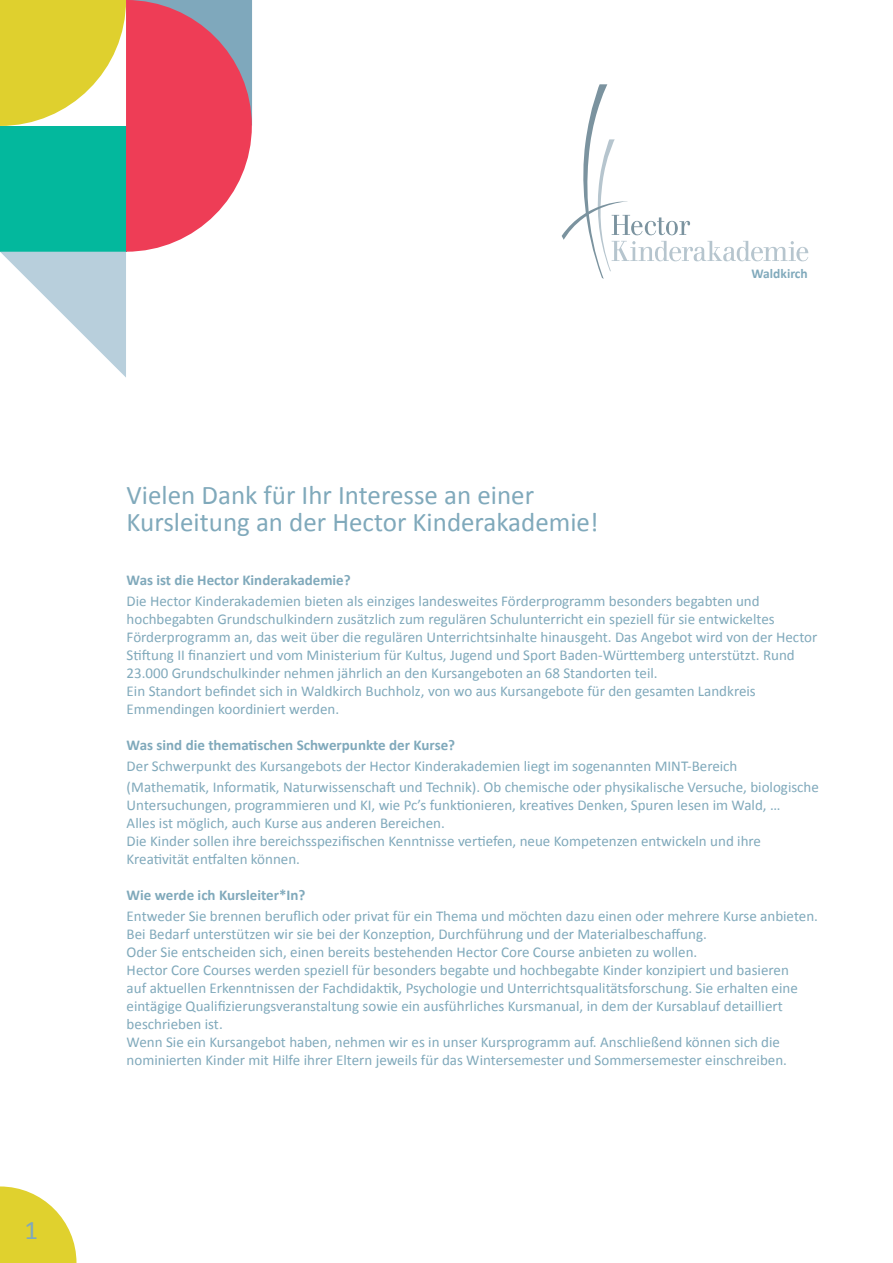
<style>
.page{position:relative;width:893px;height:1263px;background:#fff}
.page>*{position:absolute;margin:0;border:0;box-sizing:border-box;transform-origin:0 0}
.t1{font:27px/27px "Calibri";color:#80a9bb}
.t2{font:15px/18px "Calibri";color:#80a9bb}
.t3{font:700 15px "Calibri";color:#80a9bb}
.t4{font:700 13.5px "Calibri";color:#80a9bb}
</style>
<div class="page">
<svg style="left:0;top:1186px;width:76px;height:77px"></svg>
<svg style="left:562px;top:84px;width:246px;height:195px"></svg>
<svg style="left:0;top:0;width:252px;height:378px"></svg>
<p class="t1" style="left:24px;top:1215px;width:15px">1</p>
<p class="t4" style="left:752px;top:265px;width:58px">Waldkirch</p>
<p class="t1" style="left:127px;top:480px;width:474px">Vielen Dank für Ihr Interesse an einer<br>Kursleitung an der Hector Kinderakademie!</p>
<p class="t3" style="left:127px;top:570px;width:226px">Was ist die Hector Kinderakademie?</p>
<p class="t2" style="left:127px;top:591px;width:692px">Die Hector Kinderakademien bieten als einziges landesweites Förderprogramm besonders begabten und hochbegabten Grundschulkindern zusätzlich zum regulären Schulunterricht ein speziell für sie entwickeltes Förderprogramm an, das weit über die regulären Unterrichtsinhalte hinausgeht. Das Angebot wird von der Hector Stiftung II finanziert und vom Ministerium für Kultus, Jugend und Sport Baden-Württemberg unterstützt. Rund 23.000 Grundschulkinder nehmen jährlich an den Kursangeboten an 68 Standorten teil.</p>
<p class="t2" style="left:127px;top:681px;width:631px">Ein Standort befindet sich in Waldkirch Buchholz, von wo aus Kursangebote für den gesamten Landkreis<br>Emmendingen koordiniert werden.</p>
<p class="t3" style="left:127px;top:735px;width:330px">Was sind die thematischen Schwerpunkte der Kurse?</p>
<p class="t2" style="left:127px;top:754px;width:694px;line-height:21px">Der Schwerpunkt des Kursangebots der Hector Kinderakademien liegt im sogenannten MINT-Bereich (Mathematik, Informatik, Naturwissenschaft und Technik). Ob chemische oder physikalische Versuche, biologische</p>
<p class="t2" style="left:127px;top:795px;width:655px">Untersuchungen, programmieren und KI, wie Pc’s funktionieren, kreatives Denken, Spuren lesen im Wald, …</p>
<p class="t2" style="left:127px;top:813px;width:320px">Alles ist möglich, auch Kurse aus anderen Bereichen.</p>
<p class="t2" style="left:127px;top:831px;width:636px">Die Kinder sollen ihre bereichsspezifischen Kenntnisse vertiefen, neue Kompetenzen entwickeln und ihre<br>Kreativität entfalten können.</p>
<p class="t3" style="left:127px;top:885px;width:180px">Wie werde ich Kursleiter*In?</p>
<p class="t2" style="left:127px;top:906px;width:693px">Entweder Sie brennen beruflich oder privat für ein Thema und möchten dazu einen oder mehrere Kurse anbieten.<br>Bei Bedarf unterstützen wir sie bei der Konzeption, Durchführung und der Materialbeschaffung.</p>
<p class="t2" style="left:127px;top:942px;width:572px">Oder Sie entscheiden sich, einen bereits bestehenden Hector Core Course anbieten zu wollen.</p>
<p class="t2" style="left:127px;top:960px;width:673px">Hector Core Courses werden speziell für besonders begabte und hochbegabte Kinder konzipiert und basieren auf aktuellen Erkenntnissen der Fachdidaktik, Psychologie und Unterrichtsqualitätsforschung. Sie erhalten eine eintägige Qualifizierungsveranstaltung sowie ein ausführliches Kursmanual, in dem der Kursablauf detailliert beschrieben ist.</p>
<p class="t2" style="left:127px;top:1032px;width:662px">Wenn Sie ein Kursangebot haben, nehmen wir es in unser Kursprogramm auf. Anschließend können sich die nominierten Kinder mit Hilfe ihrer Eltern jeweils für das Wintersemester und Sommersemester einschreiben.</p>
</div>
